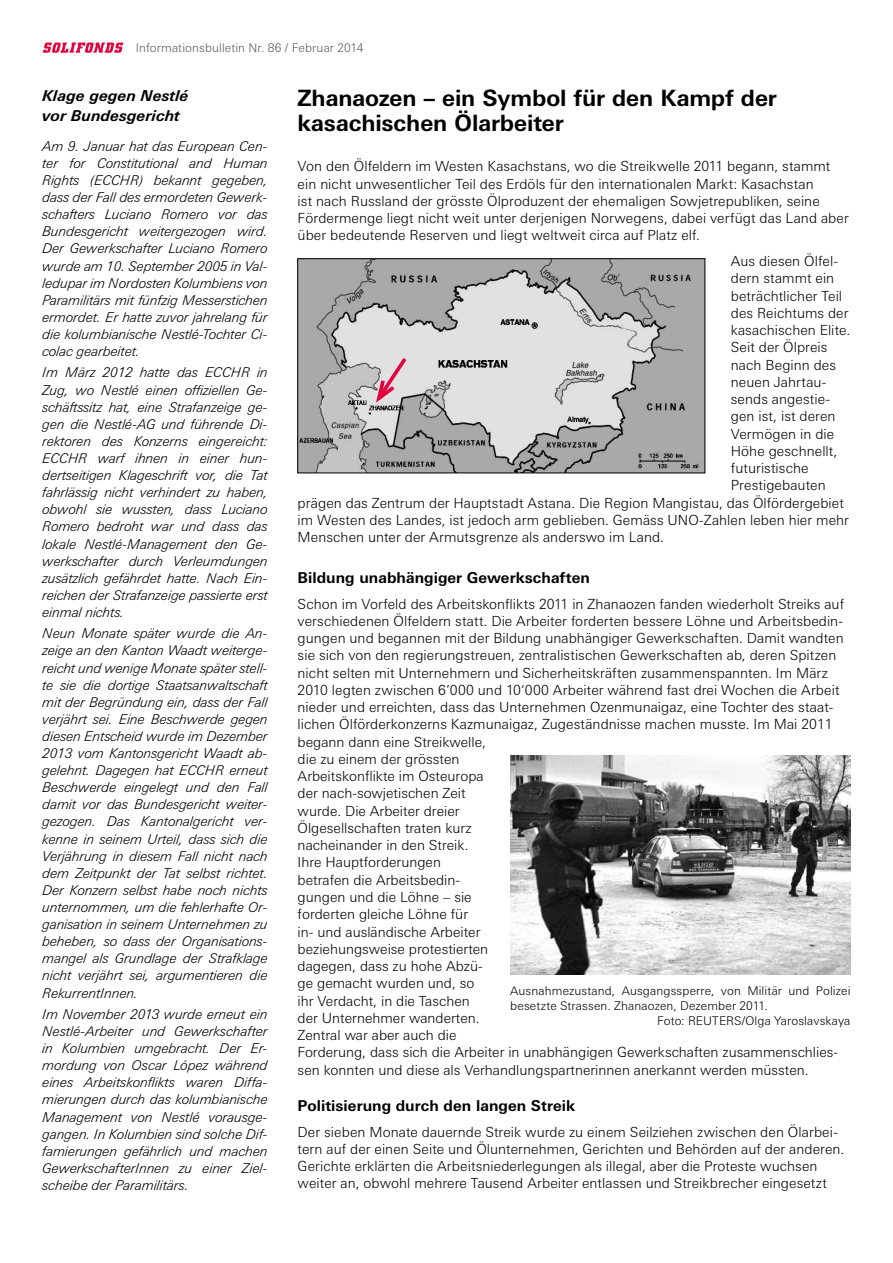
<style>
.page{position:relative;width:893px;height:1263px;background:#fff}
.page>*{position:absolute;margin:0;border:0;box-sizing:border-box;transform-origin:0 0}
.t1{font:700 22.5px/25.5px "Linotype Univers Basic";letter-spacing:-.005em;color:#000}
.t2{font:700 15px "Linotype Univers Basic";letter-spacing:.005em;color:#000}
.t3{font:italic 700 15px/19.5px "Linotype Univers Basic";color:#000}
.t4{font:300 13.95px/17.2px "Linotype Univers Basic";letter-spacing:.005em;color:#000}
.t5{font:italic 300 13.5px/17.1px "Linotype Univers Basic";color:#000;text-align:justify}
.t6{font:300 12px "Linotype Univers Basic";letter-spacing:.01em;color:#000}
.t7{font:300 12px "Linotype Univers Basic";letter-spacing:.01em;color:#5a5b5d}
</style>
<div class="page">
<svg style="left:43px;top:43px;width:80px;height:10px"></svg>
<img style="left:511px;top:756px;width:339px;height:218px">
<img style="left:299px;top:260px;width:404px;height:211px">
<div style="left:297px;top:258px;width:408px;height:215px;border:1px solid #000"></div>
<svg style="left:373px;top:354px;width:37px;height:53px;background:#d5b5be"></svg>
<p class="t7" style="left:136px;top:41px;width:229px">Informationsbulletin Nr. 86 / Februar 2014</p>
<p class="t3" style="left:43px;top:86px;width:148px">Klage gegen Nestlé vor Bundesgericht</p>
<p class="t5" style="left:43px;top:137px;width:227px">Am 9. Januar hat das European Cen&shy;ter for Constitutional and Human Rights (ECCHR) bekannt gegeben, dass der Fall des ermordeten Gewerk&shy;schafters Luciano Romero vor das Bundesgericht weitergezogen wird.<br>Der Gewerkschafter Luciano Romero wurde am 10. September 2005 in Val&shy;ledupar im Nordosten Kolumbiens von Paramilitärs mit fünfzig Messerstichen ermordet. Er hatte zuvor jahrelang für die kolumbianische Nestlé-Tochter Ci&shy;colac gearbeitet.</p>
<p class="t5" style="left:43px;top:364px;width:227px">Im März 2012 hatte das ECCHR in Zug, wo Nestlé einen offiziellen Ge&shy;schäftssitz hat, eine Strafanzeige ge&shy;gen die Nestlé-AG und führende Di&shy;rektoren des Konzerns eingereicht:<br>ECCHR warf ihnen in einer hun&shy;dertseitigen Klageschrift vor, die Tat fahrlässig nicht verhindert zu haben, obwohl sie wussten, dass Luciano Romero bedroht war und dass das lokale Nestlé-Management den Ge&shy;werkschafter durch Verleumdungen zusätzlich gefährdet hatte. Nach Ein&shy;reichen der Strafanzeige passierte erst einmal nichts.</p>
<p class="t5" style="left:43px;top:625px;width:227px">Neun Monate später wurde die An&shy;zeige an den Kanton Waadt weiterge&shy;reicht und wenige Monate später stell&shy;te sie die dortige Staatsanwaltschaft mit der Begründung ein, dass der Fall verjährt sei. Eine Beschwerde gegen diesen Entscheid wurde im Dezember 2013 vom Kantonsgericht Waadt ab&shy;gelehnt. Dagegen hat ECCHR erneut Beschwerde eingelegt und den Fall damit vor das Bundesgericht weiter&shy;gezogen. Das Kantonalgericht ver&shy;kenne in seinem Urteil, dass sich die Verjährung in diesem Fall nicht nach dem Zeitpunkt der Tat selbst richtet.<br>Der Konzern selbst habe noch nichts unternommen, um die fehlerhafte Or&shy;ganisation in seinem Unternehmen zu beheben, so dass der Organisations&shy;mangel als Grundlage der Strafklage nicht verjährt sei, argumentieren die RekurrentInnen.</p>
<p class="t5" style="left:43px;top:1005px;width:227px">Im November 2013 wurde erneut ein Nestlé-Arbeiter und Gewerkschafter in Kolumbien umgebracht. Der Er&shy;mordung von Oscar López während eines Arbeitskonflikts waren Diffa&shy;mierungen durch das kolumbianische Management von Nestlé vorausge&shy;gangen. In Kolumbien sind solche Dif&shy;famierungen gefährlich und machen GewerkschafterInnen zu einer Ziel&shy;scheibe der Paramilitärs.</p>
<h1 class="t1" style="left:298px;top:85px;width:481px">Zhanaozen – ein Symbol für den Kampf der kasachischen Ölarbeiter</h1>
<p class="t4" style="left:298px;top:158px;width:553px">Von den Ölfeldern im Westen Kasachstans, wo die Streikwelle 2011 begann, stammt ein nicht unwesentlicher Teil des Erdöls für den internationalen Markt: Kasachstan<br>ist nach Russland der grösste Ölproduzent der ehemaligen Sowjetrepubliken, seine Fördermenge liegt nicht weit unter derjenigen Norwegens, dabei verfügt das Land aber über bedeutende Reserven und liegt weltweit circa auf Platz elf.</p>
<p class="t4" style="left:731px;top:252px;width:109px">Aus diesen Ölfel-</p>
<p class="t4" style="left:731px;top:270px;width:105px">dern stammt ein</p>
<p class="t4" style="left:731px;top:287px;width:113px">beträchtlicher Teil</p>
<p class="t4" style="left:731px;top:304px;width:119px">des Reichtums der</p>
<p class="t4" style="left:731px;top:321px;width:121px">kasachischen Elite.</p>
<p class="t4" style="left:731px;top:339px;width:98px">Seit der Ölpreis</p>
<p class="t4" style="left:731px;top:356px;width:107px">nach Beginn des</p>
<p class="t4" style="left:731px;top:373px;width:97px">neuen Jahrtau-</p>
<p class="t4" style="left:731px;top:390px;width:101px">sends angestie-</p>
<p class="t4" style="left:731px;top:408px;width:106px">gen ist, ist deren</p>
<p class="t4" style="left:731px;top:425px;width:105px">Vermögen in die</p>
<p class="t4" style="left:731px;top:442px;width:108px">Höhe geschnellt,</p>
<p class="t4" style="left:731px;top:459px;width:79px">futuristische</p>
<p class="t4" style="left:731px;top:477px;width:96px">Prestigebauten</p>
<p class="t4" style="left:298px;top:494px;width:548px">prägen das Zentrum der Hauptstadt Astana. Die Region Mangistau, das Ölfördergebiet</p>
<p class="t4" style="left:298px;top:511px;width:553px">im Westen des Landes, ist jedoch arm geblieben. Gemäss UNO-Zahlen leben hier mehr</p>
<p class="t4" style="left:298px;top:528px;width:368px">Menschen unter der Armutsgrenze als anderswo im Land.</p>
<p class="t2" style="left:298px;top:568px;width:294px">Bildung unabhängiger Gewerkschaften</p>
<p class="t4" style="left:298px;top:595px;width:548px">Schon im Vorfeld des Arbeitskonflikts 2011 in Zhanaozen fanden wiederholt Streiks auf verschiedenen Ölfeldern statt. Die Arbeiter forderten bessere Löhne und Arbeitsbedin&shy;gungen und begannen mit der Bildung unabhängiger Gewerkschaften. Damit wandten sie sich von den regierungstreuen, zentralistischen Gewerkschaften ab, deren Spitzen nicht selten mit Unternehmern und Sicherheitskräften zusammenspannten. Im März 2010 legten zwischen 6’000 und 10‘000 Arbeiter während fast drei Wochen die Arbeit nieder und erreichten, dass das Unternehmen Ozenmunaigaz, eine Tochter des staat&shy;lichen Ölförderkonzerns Kazmunaigaz, Zugeständnisse machen musste. Im Mai 2011 begann dann eine Streikwelle,<br>die zu einem der grössten<br>Arbeitskonflikte im Osteuropa<br>der nach-sowjetischen Zeit<br>wurde. Die Arbeiter dreier<br>Ölgesellschaften traten kurz<br>nacheinander in den Streik.<br>Ihre Hauptforderungen<br>betrafen die Arbeitsbedin-<br>gungen und die Löhne – sie<br>forderten gleiche Löhne für<br>in- und ausländische Arbeiter<br>beziehungsweise protestierten<br>dagegen, dass zu hohe Abzü-<br>ge gemacht wurden und, so<br>ihr Verdacht, in die Taschen<br>der Unternehmer wanderten.<br>Zentral war aber auch die<br>Forderung, dass sich die Arbeiter in unabhängigen Gewerkschaften zusammenschlies&shy;sen konnten und diese als Verhandlungspartnerinnen anerkannt werden müssten.</p>
<p class="t2" style="left:298px;top:1096px;width:279px">Politisierung durch den langen Streik</p>
<p class="t4" style="left:298px;top:1123px;width:548px">Der sieben Monate dauernde Streik wurde zu einem Seilziehen zwischen den Ölarbei&shy;tern auf der einen Seite und Ölunternehmen, Gerichten und Behörden auf der anderen.<br>Gerichte erklärten die Arbeitsniederlegungen als illegal, aber die Proteste wuchsen weiter an, obwohl mehrere Tausend Arbeiter entlassen und Streikbrecher eingesetzt</p>
<p class="t6" style="left:510px;top:983px;width:342px">Ausnahmezustand, Ausgangssperre, von Militär und Polizei</p>
<p class="t6" style="left:510px;top:998px;width:259px">besetzte Strassen. Zhanaozen, Dezember 2011.</p>
<p class="t6" style="left:657px;top:1013px;width:195px">Foto: REUTERS/Olga Yaroslavskaya</p>
</div>
